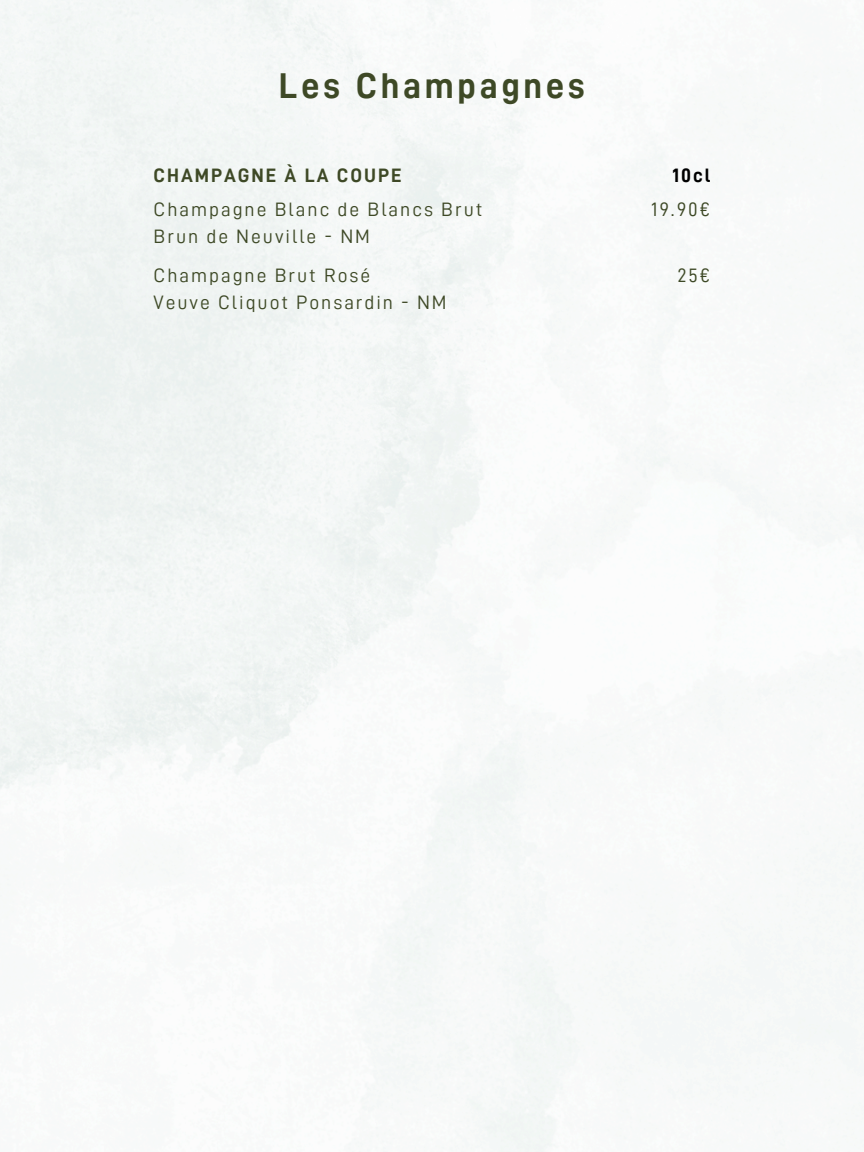
<style>
.page{position:relative;width:864px;height:1152px;background:#fff}
.page>*{position:absolute;margin:0;border:0;box-sizing:border-box;transform-origin:0 0}
.t1{font:36px "D DIN Bold";letter-spacing:.1em;color:#3e4926}
.t2{font:19.5px "D DIN";letter-spacing:.1em;color:#3e4926}
.t3{font:19.5px "D DIN Bold";letter-spacing:.1em;color:#3e4926}
.t4{font:19.5px "D DIN Bold";color:#000}
</style>
<div class="page">
<p class="t1" style="left:279px;top:68px;width:308px">Les Champagnes</p>
<p class="t3" style="left:154px;top:166px;width:249px">CHAMPAGNE À LA COUPE</p>
<p class="t4" style="left:672px;top:166px;width:40px">10cl</p>
<h1 class="t2" style="left:154px;top:199px;width:330px">Champagne Blanc de Blancs Brut</h1>
<h2 class="t2" style="left:154px;top:226px;width:218px">Brun de Neuville - NM</h2>
<p class="t2" style="left:651px;top:199px;width:61px">19.90€</p>
<p class="t2" style="left:154px;top:266px;width:218px">Champagne Brut Rosé</p>
<p class="t2" style="left:154px;top:293px;width:294px">Veuve Cliquot Ponsardin - NM</p>
<h3 class="t2" style="left:677px;top:266px;width:35px">25€</h3>
</div>
